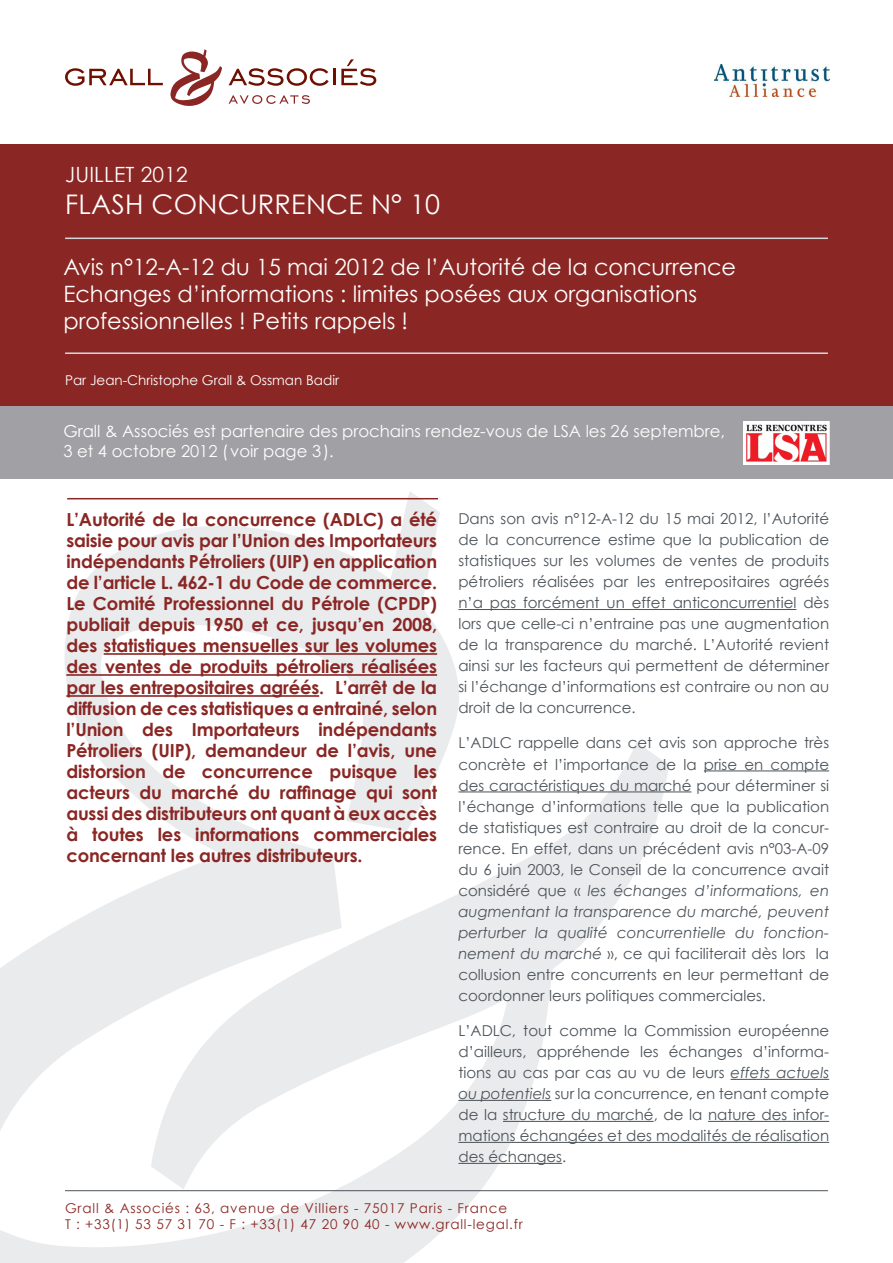
<style>
.page{position:relative;width:893px;height:1263px;background:#fff}
.page>*{position:absolute;margin:0;border:0;box-sizing:border-box;transform-origin:0 0}
.TITRE{font:27px "Century Gothic";letter-spacing:.01em;color:#fff}
.TITRE-2{font:22.5px/27px "Century Gothic";color:#fff}
.TITRE-3{font:21px "Century Gothic";letter-spacing:.01em;color:#fff}
.TEXTE_IMPORTANT{font:700 18px/21px "Century Gothic";letter-spacing:-.01em;color:#8a2724;text-align:justify}
.TITRE-4{font:16.5px/19.8px "Century Gothic";color:#fff}
.TEXTE_IMPORTANT-2{font:15px/21px "Century Gothic";color:#4c5359;text-align:justify}
.t1{font:13.5px/16.2px "Century Gothic";letter-spacing:.06em;color:#8a2724}
.TITRE-5{font:13.5px "Century Gothic";color:#fff}
.s1{font-style:italic}
</style>
<div class="page">
<svg style="left:0;top:491px;width:669px;height:772px"></svg>
<svg style="left:65px;top:68px;width:98px;height:18px"></svg>
<svg style="left:229px;top:68px;width:100px;height:18px"></svg>
<hr style="left:333px;top:69px;width:3px;height:16px;background:#6f0f00">
<svg style="left:341px;top:59px;width:35px;height:27px"></svg>
<svg style="left:229px;top:95px;width:81px;height:9px"></svg>
<svg style="left:170px;top:49px;width:52px;height:57px"></svg>
<img style="left:714px;top:65px;width:115px;height:31px">
<hr style="left:65px;top:1190px;width:763px;height:1px;background:#4c5359">
<div style="left:0;top:145px;width:893px;height:261px;background:#8a2724"></div>
<hr style="left:65px;top:238px;width:763px;height:1px;background:#d3d7db">
<hr style="left:65px;top:352px;width:763px;height:2px;background:#d3d7db">
<hr style="left:104px;top:653px;width:333px;height:2px;background:#8a2724">
<hr style="left:66px;top:674px;width:371px;height:2px;background:#8a2724">
<hr style="left:66px;top:695px;width:253px;height:2px;background:#8a2724">
<hr style="left:458px;top:609px;width:338px;height:1px;background:#4c5359">
<hr style="left:704px;top:770px;width:125px;height:1px;background:#4c5359">
<hr style="left:458px;top:791px;width:233px;height:1px;background:#4c5359">
<hr style="left:731px;top:1079px;width:98px;height:1px;background:#4c5359">
<hr style="left:458px;top:1100px;width:93px;height:1px;background:#4c5359">
<hr style="left:503px;top:1121px;width:151px;height:1px;background:#4c5359">
<hr style="left:708px;top:1121px;width:121px;height:1px;background:#4c5359">
<hr style="left:458px;top:1142px;width:371px;height:1px;background:#4c5359">
<hr style="left:458px;top:1163px;width:104px;height:1px;background:#4c5359">
<hr style="left:67px;top:498px;width:371px;height:1px;background:#8a2724">
<div style="left:0;top:406px;width:893px;height:72px;background:#a1a1a5"></div>
<img style="left:744px;top:421px;width:85px;height:43px">
<p class="TITRE-3" style="left:65px;top:161px;width:124px">JUILLET 2012</p>
<p class="TITRE" style="left:65px;top:188px;width:377px">FLASH CONCURRENCE N° 10</p>
<p class="TITRE-2" style="left:63px;top:253px;width:674px">Avis n°12-A-12 du 15 mai 2012 de l’Autorité de la concurrence</p>
<p class="TITRE-2" style="left:63px;top:280px;width:635px">Echanges d’informations : limites posées aux organisations professionnelles ! Petits rappels !</p>
<p class="TITRE-5" style="left:65px;top:372px;width:276px">Par Jean-Christophe Grall &amp; Ossman Badir</p>
<p class="TITRE-4" style="left:63px;top:421px;width:663px">Grall &amp; Associés est partenaire des prochains rendez-vous de LSA les 26 septembre,<br>3 et 4 octobre 2012 (voir page 3).</p>
<p class="TEXTE_IMPORTANT" style="left:66px;top:509px;width:372px">L’Autorité de la concurrence (ADLC) a été saisie pour avis par l’Union des Importateurs indépendants Pétroliers (UIP) en application de l’article L. 462-1 du Code de commerce.<br>Le Comité Professionnel du Pétrole (CPDP) publiait depuis 1950 et ce, jusqu’en 2008, des statistiques mensuelles sur les volumes des ventes de produits pétroliers réalisées par les entrepositaires agréés. L’arrêt de la diffusion de ces statistiques a entrainé, selon l’Union des Importateurs indépendants Pétroliers (UIP), demandeur de l’avis, une distorsion de concurrence puisque les acteurs du marché du raffinage qui sont aussi des distributeurs ont quant à eux accès à toutes les informations commerciales concernant les autres distributeurs.</p>
<p class="TEXTE_IMPORTANT-2" style="left:458px;top:508px;width:372px">Dans son avis n°12-A-12 du 15 mai 2012, l’Autorité de la concurrence estime que la publication de statistiques sur les volumes de ventes de produits pétroliers réalisées par les entrepositaires agréés n’a pas forcément un effet anticoncurrentiel dès lors que celle-ci n’entraine pas une augmentation de la transparence du marché. L’Autorité revient ainsi sur les facteurs qui permettent de déterminer si l’échange d’informations est contraire ou non au droit de la concurrence.</p>
<p class="TEXTE_IMPORTANT-2" style="left:458px;top:732px;width:372px">L’ADLC rappelle dans cet avis son approche très concrète et l’importance de la prise en compte des caractéristiques du marché pour déterminer si l’échange d’informations telle que la publication de statistiques est contraire au droit de la concur&shy;rence. En effet, dans un précédent avis n°03-A-09 du 6 juin 2003, le Conseil de la concurrence avait considéré que « <span class="s1">les échanges d’informations, en augmentant la transparence du marché, peuvent perturber la qualité concurrentielle du fonction&shy;nement du marché</span> », ce qui faciliterait dès lors la collusion entre concurrents en leur permettant de coordonner leurs politiques commerciales.</p>
<p class="TEXTE_IMPORTANT-2" style="left:458px;top:1020px;width:372px">L’ADLC, tout comme la Commission européenne d’ailleurs, appréhende les échanges d’informa&shy;tions au cas par cas au vu de leurs <span class="s1">effets actuels ou potentiels</span> sur la concurrence, en tenant compte de la structure du marché, de la nature des infor&shy;mations échangées et des modalités de réalisation des échanges.</p>
<p class="t1" style="left:65px;top:1200px;width:459px">Grall &amp; Associés : 63, avenue de Villiers - 75017 Paris - France<br>T : +33(1) 53 57 31 70 - F : +33(1) 47 20 90 40 - www.grall-legal.fr</p>
</div>
